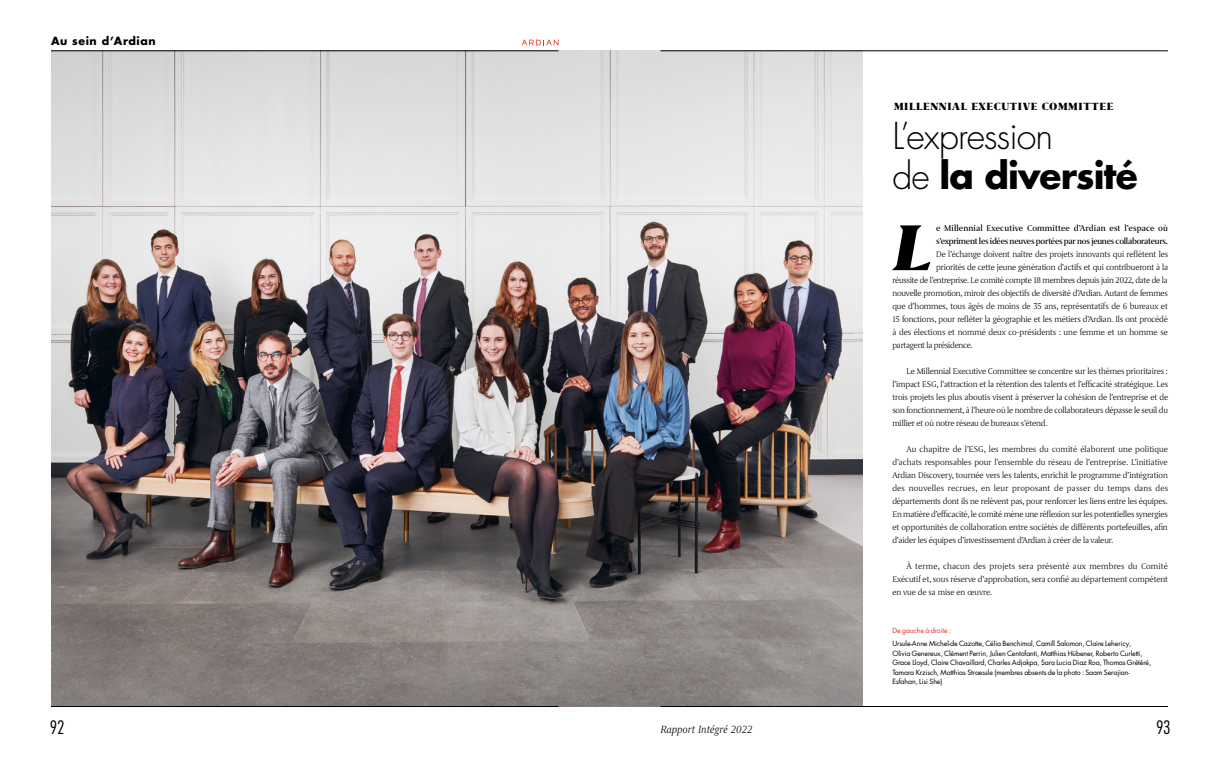
<style>
.page{position:relative;width:1219px;height:780px;background:#fff}
.page>*{position:absolute;margin:0;border:0;box-sizing:border-box;transform-origin:0 0}
.t1{font:italic 900 74.5px "Grifo S";color:#000}
.t2{font:300 36px/40px "Futura LT Pro";letter-spacing:-.025em;color:#000}
.t3{font:300 condensed 18px "Futura LT Pro";color:#000}
.t4{font:900 12px "Grifo S";letter-spacing:.05em;color:#000}
.t5{font:italic 300 12px "Grifo S";letter-spacing:-.01em;color:#000}
.t6{font:700 11px "Futura LT Pro";letter-spacing:.05em;color:#000}
.t7{font:300 9.5px/13px "Grifo S";letter-spacing:-.015em;color:#000;text-align:justify}
.t8{font:500 9.5px/13px "Grifo S";letter-spacing:-.025em;color:#000}
.t9{font:7px/9.5px "Futura LT Pro";letter-spacing:-.015em;color:#000}
.t10{font:7px "Futura LT Pro";letter-spacing:-.015em;color:#e7332a}
.s1{font-weight:700}
</style>
<div class="page">
<img style="left:51px;top:51px;width:811px;height:655px">
<hr style="left:51px;top:51px;width:507px;height:1px;background:#000">
<hr style="left:660px;top:706px;width:508px;height:1px;background:#000">
<hr style="left:660px;top:51px;width:508px;height:1px;background:#000">
<hr style="left:51px;top:706px;width:507px;height:1px;background:#000">
<svg style="left:522px;top:40px;width:36px;height:5px"></svg>
<p class="t6" style="left:51px;top:33px;width:106px">Au sein d’Ardian</p>
<p class="t4" style="left:894px;top:99px;width:221px">MILLENNIAL EXECUTIVE COMMITTEE</p>
<h2 class="t2" style="left:892px;top:116px;width:247px">L’expression<br>de <span class="s1">la diversité</span></h2>
<h1 class="t1" style="left:893px;top:206px;width:40px">L</h1>
<p class="t8" style="left:936px;top:222px;width:233px">e Millennial Executive Committee d’Ardian est l’espace où s’expriment les idées neuves portées par nos jeunes collaborateurs.</p>
<p class="t7" style="left:936px;top:248px;width:234px">De l’échange doivent naître des projets innovants qui reflètent les</p>
<p class="t7" style="left:936px;top:261px;width:234px">priorités de cette jeune génération d’actifs et qui contribueront à la</p>
<p class="t7" style="left:892px;top:273px;width:277px">réussite de l’entreprise. Le comité compte 18 membres depuis juin 2022, date de la</p>
<p class="t7" style="left:892px;top:286px;width:277px">nouvelle promotion, miroir des objectifs de diversité d’Ardian. Autant de femmes</p>
<p class="t7" style="left:892px;top:299px;width:277px">que d’hommes, tous âgés de moins de 35 ans, représentatifs de 6 bureaux et</p>
<p class="t7" style="left:892px;top:312px;width:277px">15 fonctions, pour refléter la géographie et les métiers d’Ardian. Ils ont procédé</p>
<p class="t7" style="left:892px;top:325px;width:277px">à des élections et nommé deux co-présidents : une femme et un homme se</p>
<p class="t7" style="left:892px;top:338px;width:82px">partagent la présidence.</p>
<p class="t7" style="left:892px;top:364px;width:277px;text-indent:14px">Le Millennial Executive Committee se concentre sur les thèmes prioritaires : l’impact ESG, l’attraction et la rétention des talents et l’efficacité stratégique. Les trois projets les plus aboutis visent à préserver la cohésion de l’entreprise et de son fonctionnement, à l’heure où le nombre de collaborateurs dépasse le seuil du millier et où notre réseau de bureaux s’étend.</p>
<p class="t7" style="left:892px;top:442px;width:277px;text-indent:14px">Au chapitre de l’ESG, les membres du comité élaborent une politique d’achats responsables pour l’ensemble du réseau de l’entreprise. L’initiative Ardian Discovery, tournée vers les talents, enrichit le programme d’intégration des nouvelles recrues, en leur proposant de passer du temps dans des départements dont ils ne relèvent pas, pour renforcer les liens entre les équipes.<br>En matière d’efficacité, le comité mène une réflexion sur les potentielles synergies et opportunités de collaboration entre sociétés de différents portefeuilles, afin d’aider les équipes d’investissement d’Ardian à créer de la valeur.</p>
<p class="t7" style="left:892px;top:559px;width:277px;text-indent:14px">À terme, chacun des projets sera présenté aux membres du Comité Exécutif et, sous réserve d’approbation, sera confié au département compétent en vue de sa mise en œuvre.</p>
<p class="t10" style="left:892px;top:625px;width:60px">De gauche à droite :</p>
<p class="t9" style="left:892px;top:638px;width:260px">Ursule-Anne Michel-de Cazotte, Célia Benchimol, Camill Salomon, Claire Lehericy,<br>Olivia Genereux, Clément Perrin, Julien Centofanti, Matthias Hübener, Roberto Curletti, Grace Lloyd, Claire Chavaillard, Charles Adjakpa, Sara Lucia Diaz Roa, Thomas Grétéré, Tamara Krzisch, Matthias Straessle (membres absents de la photo : Saam Serajian-Esfahan, Lisi She)</p>
<h3 class="t3" style="left:50px;top:715px;width:16px">92</h3>
<h3 class="t3" style="left:1156px;top:715px;width:16px">93</h3>
<p class="t5" style="left:660px;top:723px;width:93px">Rapport Intégré 2022</p>
</div>
